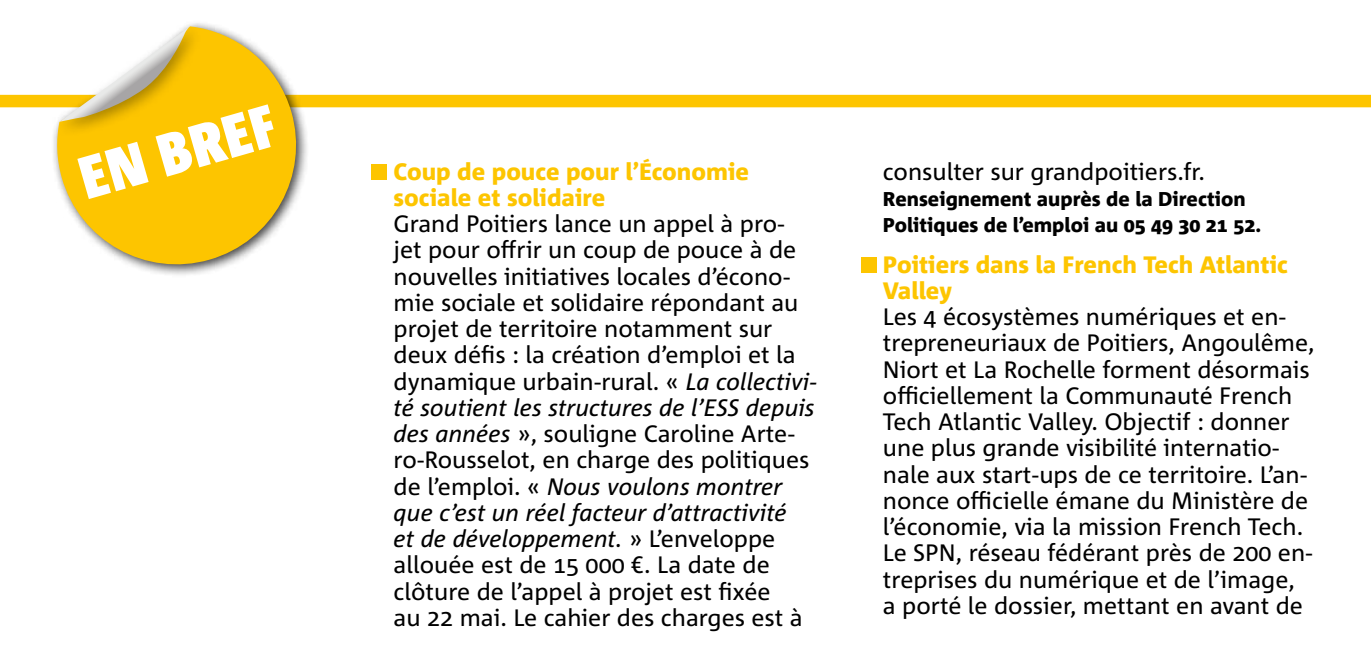
<style>
.page{position:relative;width:1371px;height:649px;background:#fff}
.page>*{position:absolute;margin:0;border:0;box-sizing:border-box;transform-origin:0 0}
.t1{font:900 60px "Corpid C1 Cd";color:#fff}
.t2{font:23.75px/26.2px "Corpid C1";color:#000}
.t3{font:800 23.75px/26.2px "Corpid C1";color:#fdc500}
.t4{font:800 20px/26.2px "Corpid C1";color:#000}
.s1{font-style:italic}
</style>
<div class="page">
<div style="left:0;top:95px;width:1370px;height:12px;background:#fdc500"></div>
<div style="left:371px;top:164px;width:16px;height:16px;background:#fdc500"></div>
<div style="left:860px;top:257px;width:16px;height:16px;background:#fdc500"></div>
<div style="left:51px;top:20px;width:258px;height:257px;background:#000;opacity:.75"></div>
<svg style="left:56px;top:26px;width:253px;height:251px;fill:#fdc500"></svg>
<div style="left:54px;top:20px;width:149px;height:117px;background:#000;opacity:.34"></div>
<svg style="left:59px;top:27px;width:130px;height:95px"></svg>
<h1 class="t1" style="left:71px;top:143px;width:203px;rotate:-16deg">EN BREF</h1>
<p class="t3" style="left:393px;top:158px;width:357px">Coup de pouce pour l’Économie sociale et solidaire</p>
<p class="t2" style="left:393px;top:210px;width:424px">Grand Poitiers lance un appel à pro&shy;jet pour offrir un coup de pouce à de nouvelles initiatives locales d’écono&shy;mie sociale et solidaire répondant au projet de territoire notamment sur deux défis : la création d’emploi et la dynamique urbain-rural. « <span class="s1">La collectivi&shy;té soutient les structures de l’ESS depuis des années</span> », souligne Caroline Arte&shy;ro-Rousselot, en charge des politiques de l’emploi. « <span class="s1">Nous voulons montrer que c’est un réel facteur d’attractivité<br>et de développement.</span> » L’enveloppe allouée est de 15 000 €. La date de clôture de l’appel à projet est fixée<br>au 22 mai. Le cahier des charges est à</p>
<p class="t2" style="left:882px;top:157px;width:323px">consulter sur grandpoitiers.fr.</p>
<p class="t4" style="left:882px;top:185px;width:379px">Renseignement auprès de la Direction<br>Politiques de l’emploi au 05 49 30 21 52.</p>
<p class="t3" style="left:882px;top:251px;width:406px">Poitiers dans la French Tech Atlantic<br>Valley</p>
<p class="t2" style="left:882px;top:303px;width:433px">Les 4 écosystèmes numériques et en&shy;trepreneuriaux de Poitiers, Angoulême, Niort et La Rochelle forment désormais officiellement la Communauté French Tech Atlantic Valley. Objectif : donner une plus grande visibilité internatio&shy;nale aux start-ups de ce territoire. L’an&shy;nonce officielle émane du Ministère de l’économie, via la mission French Tech.<br>Le SPN, réseau fédérant près de 200 en&shy;treprises du numérique et de l’image,<br>a porté le dossier, mettant en avant de</p>
</div>
